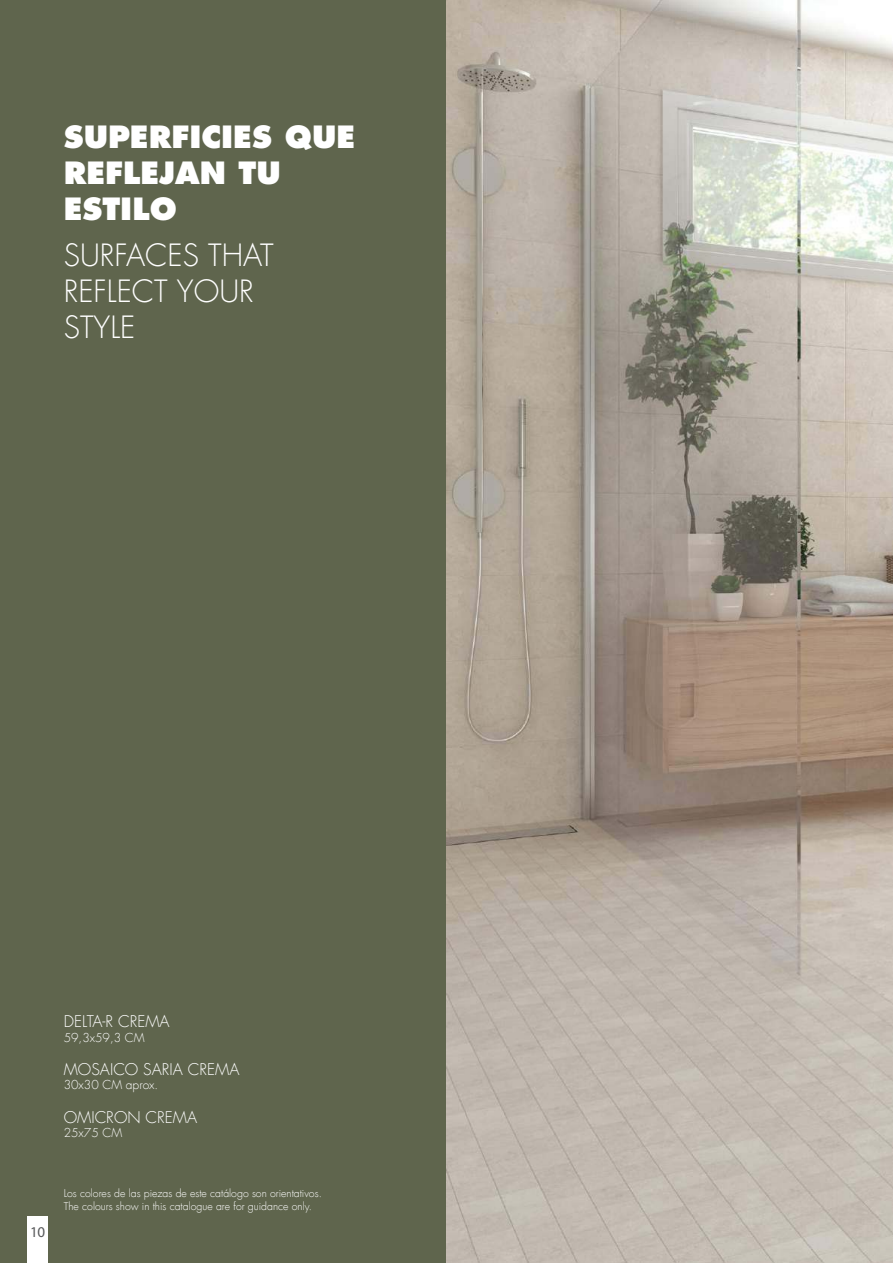
<style>
.page{position:relative;width:893px;height:1263px;background:#fff}
.page>*{position:absolute;margin:0;border:0;box-sizing:border-box;transform-origin:0 0}
.t1{font:800 30px/36px "Futura LT";color:#fff}
.t2{font:300 30px/36px "Futura LT";color:#fff}
.t3{font:300 15.75px "Futura LT";color:#fff}
.t4{font:15px "Myriad Pro";color:#57585a}
.t5{font:300 12px "Futura LT";color:#fff}
.t6{font:300 10.5px/12.6px "Futura LT";color:#fff}
</style>
<div class="page">
<div style="left:0;top:0;width:446px;height:1263px;background:#5f654d"></div>
<div style="left:27px;top:1216px;width:21px;height:47px;background:#fff"></div>
<img style="left:446px;top:0;width:447px;height:1263px">
<h1 class="t1" style="left:64px;top:119px;width:293px">SUPERFICIES QUE<br>REFLEJAN TU<br>ESTILO</h1>
<h1 class="t2" style="left:64px;top:239px;width:211px">SURFACES THAT<br>REFLECT YOUR<br>STYLE</h1>
<h2 class="t3" style="left:64px;top:1014px;width:107px">DELTA-R CREMA</h2>
<p class="t5" style="left:64px;top:1031px;width:82px">59,3x59,3 CM</p>
<h2 class="t3" style="left:64px;top:1062px;width:177px">MOSAICO SARIA CREMA</h2>
<p class="t5" style="left:64px;top:1079px;width:96px">30x30 CM aprox.</p>
<h2 class="t3" style="left:64px;top:1109px;width:135px">OMICRON CREMA</h2>
<p class="t5" style="left:64px;top:1127px;width:60px">25x75 CM</p>
<h3 class="t4" style="left:30px;top:1223px;width:17px">10</h3>
<p class="t6" style="left:64px;top:1188px;width:260px">Los colores de las piezas de este catálogo son orientativos.<br>The colours show in this catalogue are for guidance only.</p>
</div>
